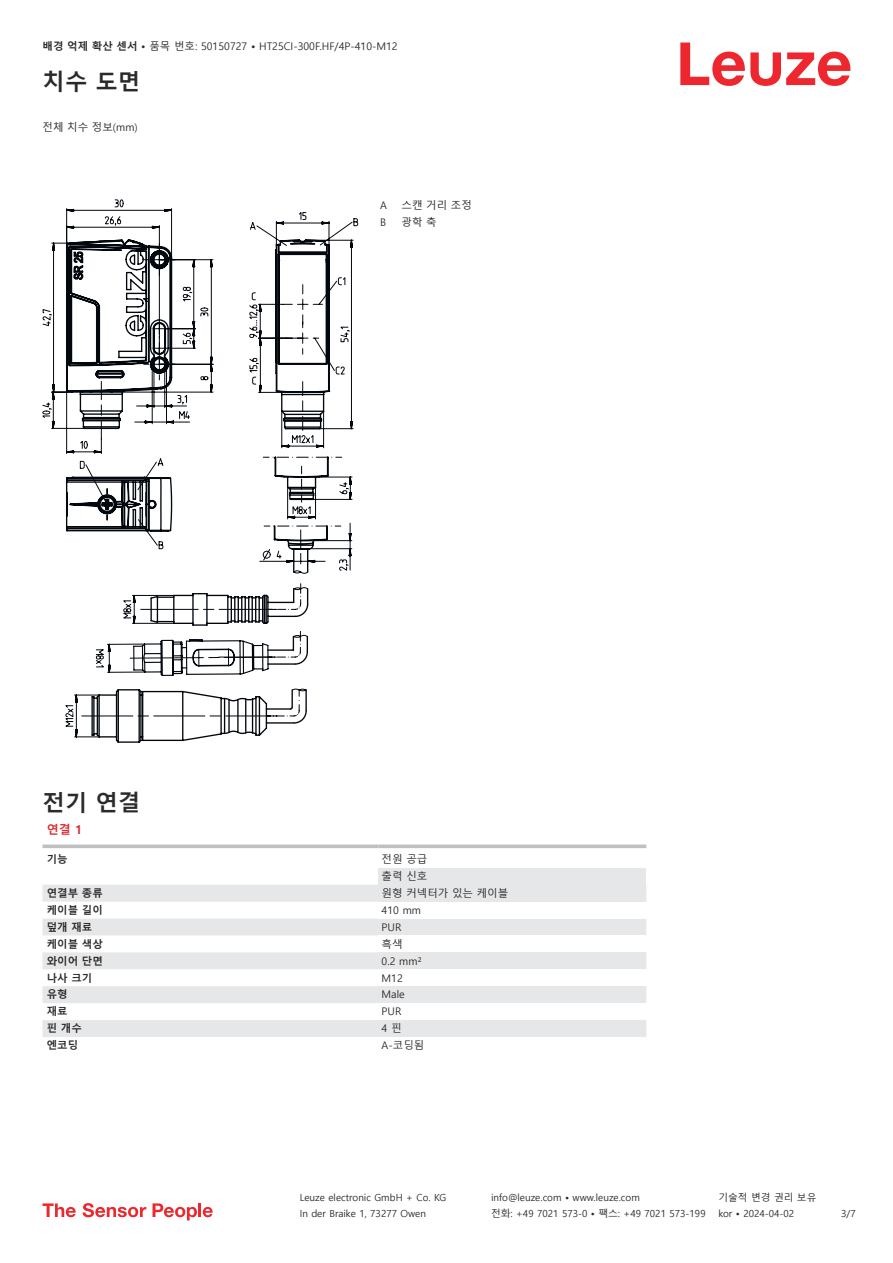
<style>
.page{position:relative;width:893px;height:1263px;background:#fff}
.page>*{position:absolute;margin:0;border:0;box-sizing:border-box;transform-origin:0 0}
.t1{font:700 22.5px "Malgun Gothic";color:#2b292a}
.t2{font:700 12px "Malgun Gothic";color:#db2a30}
.t3{font:10.5px/17px "Malgun Gothic";color:#2b292a}
.t4{font:700 10.5px "Malgun Gothic";color:#2b292a}
.t5{font:9.75px "Malgun Gothic";color:#2b292a}
.s1{font-weight:700}
</style>
<div class="page">
<svg style="left:680px;top:43px;width:170px;height:43px"></svg>
<svg style="left:43px;top:885px;width:335px;height:152px;fill:#e6e7e9"></svg>
<svg style="left:43px;top:844px;width:335px;height:4px"></svg>
<svg style="left:378px;top:844px;width:268px;height:4px"></svg>
<div style="left:378px;top:868px;width:268px;height:17px;background:#e6e7e9"></div>
<div style="left:378px;top:885px;width:268px;height:17px;background:#e6e7e9"></div>
<div style="left:378px;top:918px;width:268px;height:17px;background:#e6e7e9"></div>
<div style="left:378px;top:952px;width:268px;height:17px;background:#e6e7e9"></div>
<div style="left:378px;top:986px;width:268px;height:17px;background:#e6e7e9"></div>
<div style="left:378px;top:1020px;width:268px;height:17px;background:#e6e7e9"></div>
<svg style="left:43px;top:1203px;width:33px;height:14px"></svg>
<svg style="left:83px;top:1203px;width:63px;height:14px"></svg>
<svg style="left:153px;top:1203px;width:44px;height:17px"></svg>
<hr style="left:198px;top:1203px;width:3px;height:14px;background:#ed272d">
<svg style="left:203px;top:1207px;width:10px;height:10px"></svg>
<svg style="left:43px;top:200px;width:315px;height:538px"></svg>
<svg style="left:133px;top:301px;width:136px;height:442px"></svg>
<svg style="left:95px;top:631px;width:214px;height:45px"></svg>
<p class="t3" style="left:43px;top:38px;width:357px"><span class="s1">배경 억제 확산 센서 •</span> 품목 번호: 50150727 <span class="s1">•</span> HT25CI-300F.HF/4P-410-M12</p>
<h1 class="t1" style="left:43px;top:69px;width:99px">치수 도면</h1>
<p class="t3" style="left:43px;top:118px;width:97px">전체 치수 정보(mm)</p>
<p class="t3" style="left:380px;top:197px;width:8px">A</p>
<p class="t3" style="left:402px;top:197px;width:72px">스캔 거리 조정</p>
<p class="t3" style="left:380px;top:214px;width:8px">B</p>
<p class="t3" style="left:402px;top:214px;width:37px">광학 축</p>
<h1 class="t1" style="left:43px;top:789px;width:99px">전기 연결</h1>
<p class="t2" style="left:47px;top:822px;width:37px">연결 1</p>
<p class="t4" style="left:47px;top:853px;width:22px">기능</p>
<p class="t3" style="left:382px;top:851px;width:47px">전원 공급 출력 신호</p>
<p class="t4" style="left:47px;top:887px;width:58px">연결부 종류</p>
<p class="t3" style="left:382px;top:885px;width:128px">원형 커넥터가 있는 케이블</p>
<p class="t4" style="left:47px;top:904px;width:58px">케이블 길이</p>
<p class="t3" style="left:382px;top:902px;width:41px">410 mm</p>
<p class="t4" style="left:47px;top:921px;width:47px">덮개 재료</p>
<p class="t3" style="left:382px;top:919px;width:21px">PUR</p>
<p class="t4" style="left:47px;top:938px;width:58px">케이블 색상</p>
<p class="t3" style="left:382px;top:936px;width:22px">흑색</p>
<p class="t4" style="left:47px;top:954px;width:58px">와이어 단면</p>
<p class="t3" style="left:382px;top:952px;width:41px">0.2 mm²</p>
<p class="t4" style="left:47px;top:971px;width:47px">나사 크기</p>
<p class="t3" style="left:382px;top:969px;width:23px">M12</p>
<p class="t4" style="left:47px;top:988px;width:22px">유형</p>
<p class="t3" style="left:382px;top:986px;width:25px">Male</p>
<p class="t4" style="left:47px;top:1005px;width:22px">재료</p>
<p class="t3" style="left:382px;top:1003px;width:21px">PUR</p>
<p class="t4" style="left:47px;top:1022px;width:37px">핀 개수</p>
<p class="t3" style="left:382px;top:1020px;width:21px">4 핀</p>
<p class="t4" style="left:47px;top:1039px;width:33px">엔코딩</p>
<p class="t3" style="left:382px;top:1037px;width:44px">A-코딩됨</p>
<p class="t5" style="left:300px;top:1192px;width:148px">Leuze electronic GmbH + Co. KG</p>
<p class="t5" style="left:491px;top:1192px;width:150px">info@leuze.com • www.leuze.com</p>
<p class="t5" style="left:718px;top:1192px;width:100px">기술적 변경 권리 보유</p>
<p class="t5" style="left:300px;top:1208px;width:128px">In der Braike 1, 73277 Owen</p>
<p class="t5" style="left:491px;top:1208px;width:216px">전화: +49 7021 573-0 • 팩스: +49 7021 573-199</p>
<p class="t5" style="left:718px;top:1208px;width:77px">kor • 2024-04-02</p>
<p class="t5" style="left:841px;top:1208px;width:16px">3/7</p>
</div>
